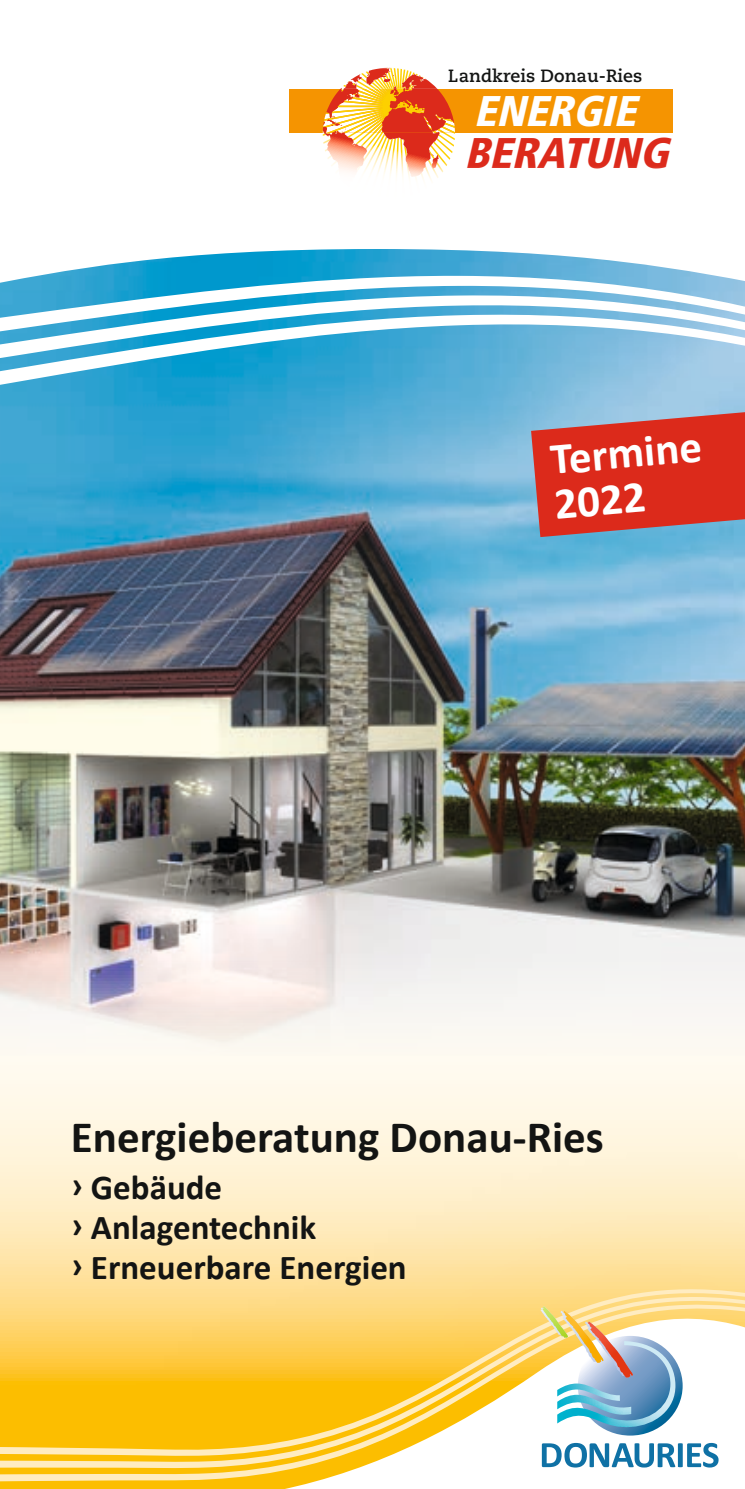
<style>
.page{position:relative;width:745px;height:1489px;background:#fff}
.page>*{position:absolute;margin:0;border:0;box-sizing:border-box;transform-origin:0 0}
.t1{font:700 45px "Calibri";color:#131413}
.t2{font:700 45px/45px "Calibri";color:#fff}
.t3{font:italic 900 condensed 43px "Frutiger";color:#dc2a1b}
.t4{font:italic 900 condensed 43px "Frutiger";color:#fff}
.t5{font:700 35px/40px "Calibri";color:#131413}
.t6{font:700 17.75px "Caecilia";color:#131413}
</style>
<div class="page">
<div style="left:0;top:537px;width:744px;height:951px;background:#fff9ed"></div>
<div style="left:12px;top:1125px;width:732px;height:363px;background:#fcbe00;opacity:.28"></div>
<svg style="left:85px;top:1482px;width:659px;height:6px;background:#fee9ab"></svg>
<svg style="left:0;top:1287px;width:744px;height:8px;background:#fedd91"></svg>
<svg style="left:0;top:1295px;width:744px;height:8px;background:#fedc8c"></svg>
<svg style="left:0;top:1303px;width:744px;height:179px;background:#fdd567"></svg>
<img style="left:0;top:448px;width:744px;height:588px">
<svg style="left:43px;top:67px;width:668px;height:208px"></svg>
<svg style="left:541px;top:1442px;width:177px;height:25px;background:#8ab9d3"></svg>
<svg style="left:540px;top:1306px;width:142px;height:129px;background:#becac1"></svg>
<svg style="left:530px;top:448px;width:214px;height:89px;background:#cd3b33"></svg>
<svg style="left:0;top:275px;width:744px;height:20px"></svg>
<svg style="left:0;top:295px;width:744px;height:18px"></svg>
<svg style="left:0;top:313px;width:744px;height:135px;background:#6db0d1"></svg>
<div style="left:289px;top:89px;width:382px;height:44px;background:#f59401"></div>
<svg style="left:322px;top:68px;width:132px;height:132px"></svg>
<p class="t6" style="left:448px;top:66px;width:195px">Landkreis Donau-Ries</p>
<p class="t4" style="left:473px;top:85px;width:175px">ENERGIE</p>
<p class="t3" style="left:464px;top:128px;width:217px">BERATUNG</p>
<p class="t2" style="left:548px;top:435px;width:153px;rotate:-5deg">Termine<br>2022</p>
<p class="t1" style="left:71px;top:1104px;width:534px">Energieberatung Donau-Ries</p>
<p class="t5" style="left:71px;top:1165px;width:337px">› Gebäude<br>› Anlagentechnik<br>› Erneuerbare Energien</p>
</div>
